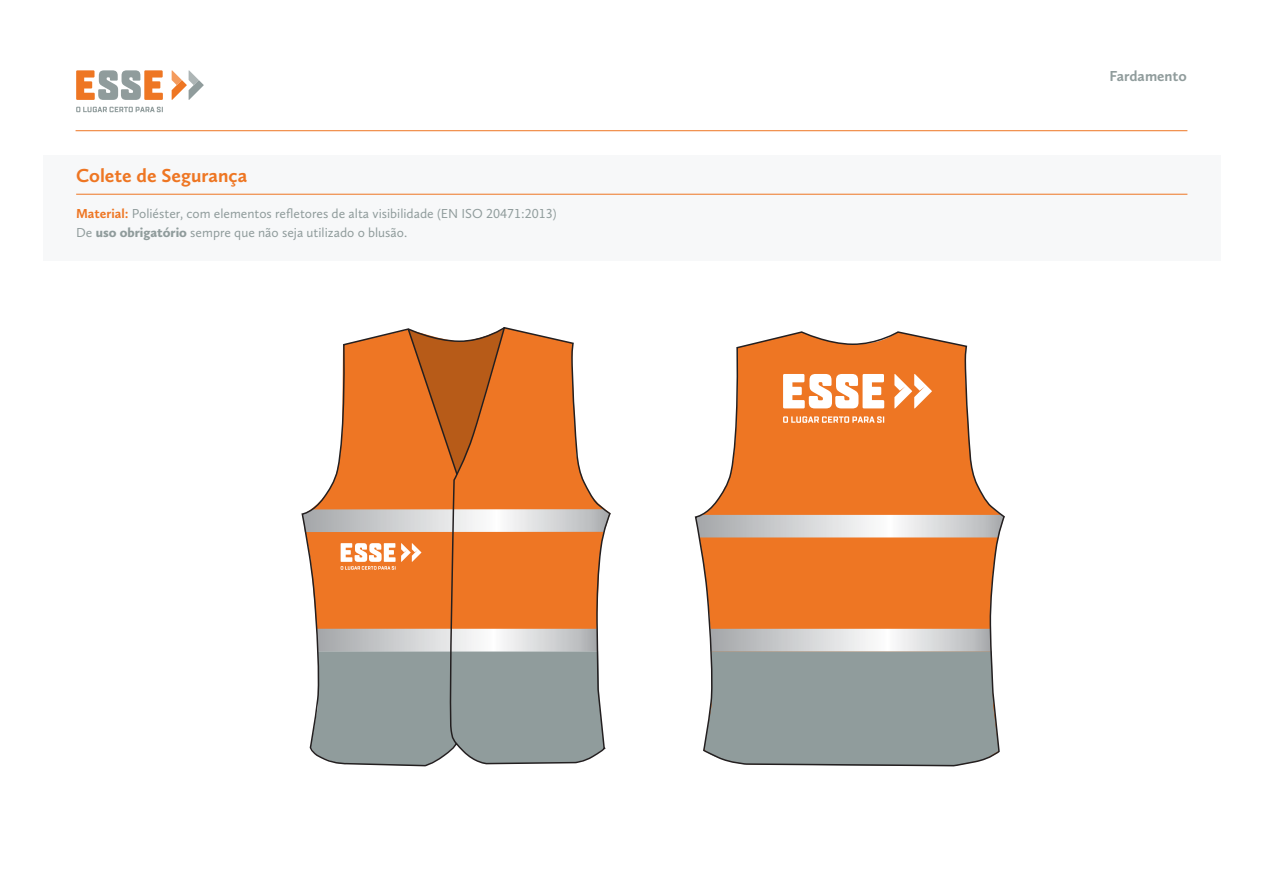
<style>
.page{position:relative;width:1263px;height:893px;background:#fff}
.page>*{position:absolute;margin:0;border:0;box-sizing:border-box;transform-origin:0 0}
.t1{font:700 19.5px "Calluna Sans";color:#ee7623}
.t2{font:700 15px "Calluna Sans";color:#909c9c}
.t3{font:13.5px/19.5px "Calluna Sans";color:#909c9c}
.s1{font-weight:700;color:#ee7623}
.s2{font-weight:900}
</style>
<div class="page">
<div style="left:43px;top:155px;width:1177px;height:106px;background:#f7f8f9"></div>
<svg style="left:76px;top:107px;width:87px;height:5px"></svg>
<svg style="left:76px;top:70px;width:87px;height:30px"></svg>
<svg style="left:172px;top:70px;width:32px;height:30px"></svg>
<hr style="left:76px;top:194px;width:1111px;height:1px;background:#ee7623">
<hr style="left:76px;top:130px;width:1111px;height:1px;background:#ee7623">
<svg style="left:301px;top:327px;width:310px;height:440px"></svg>
<svg style="left:406px;top:327px;width:98px;height:149px;background:#cf6e2b"></svg>
<svg style="left:694px;top:332px;width:311px;height:435px"></svg>
<h1 class="t1" style="left:76px;top:163px;width:173px">Colete de Segurança</h1>
<p class="t3" style="left:76px;top:203px;width:482px"><span class="s1">Material:</span> Poliéster, com elementos refletores de alta visibilidade (EN ISO 20471:2013)<br>De <span class="s2">uso obrigatório</span> sempre que não seja utilizado o blusão.</p>
<p class="t2" style="left:1109px;top:67px;width:79px">Fardamento</p>
</div>
